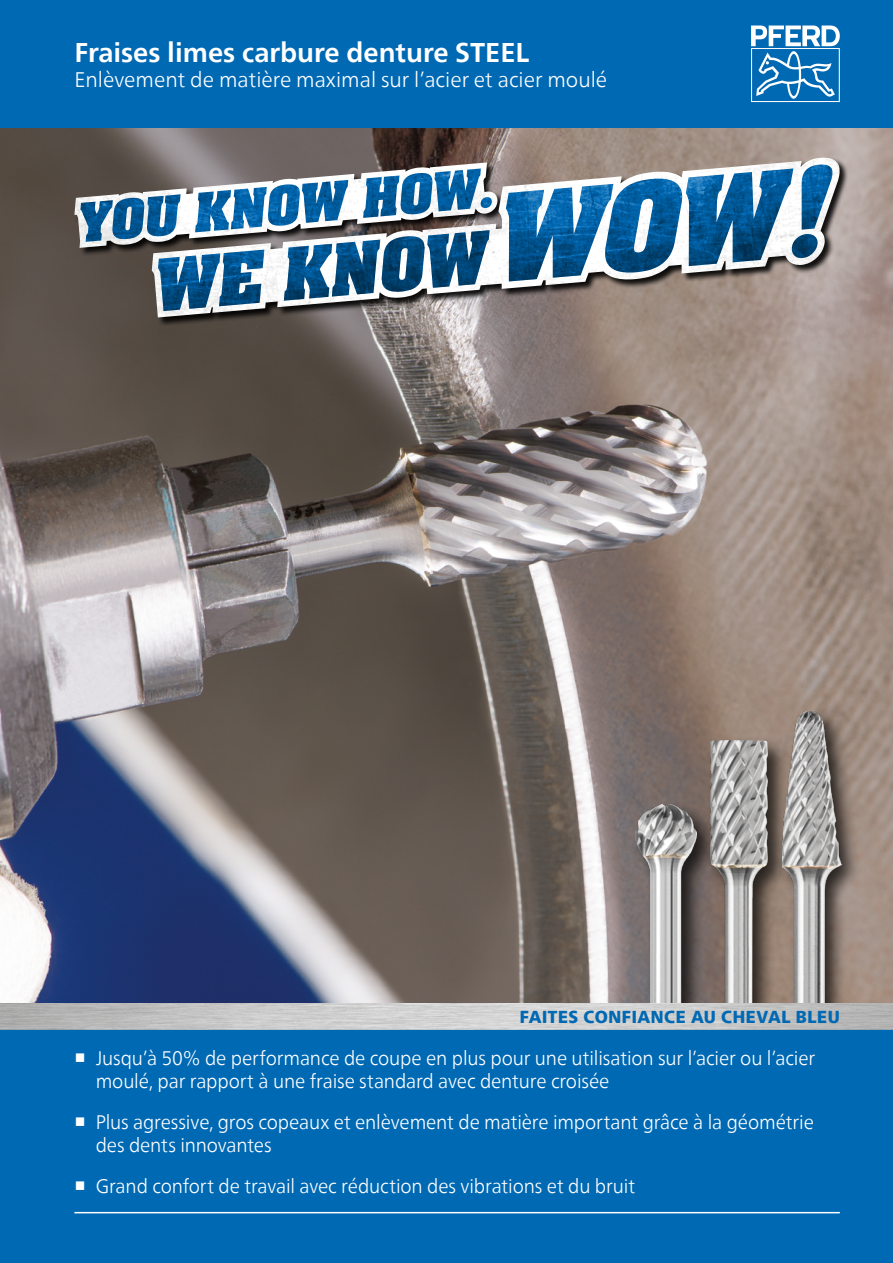
<style>
.page{position:relative;width:893px;height:1263px;background:#fff}
.page>*{position:absolute;margin:0;border:0;box-sizing:border-box;transform-origin:0 0}
.t1{font:700 27px "Neue Frutiger World";color:#fff}
.t2{font:300 21px "Neue Frutiger World";color:#fff}
.t3{font:300 19.5px/23.4px "Neue Frutiger World";letter-spacing:-.01em;color:#fff}
.t4{font:900 17.25px "Neue Frutiger World";letter-spacing:.035em;color:#0069b4}
.s1{font-family:"Arial Unicode MS";font-weight:700}
</style>
<div class="page">
<img style="left:0;top:128px;width:893px;height:875px">
<div style="left:631px;top:800px;width:88px;height:291px;background:#000;opacity:.75"></div>
<img style="left:636px;top:804px;width:61px;height:199px">
<div style="left:706px;top:735px;width:85px;height:347px;background:#000;opacity:.75"></div>
<img style="left:710px;top:741px;width:58px;height:262px">
<div style="left:777px;top:707px;width:86px;height:392px;background:#000;opacity:.75"></div>
<img style="left:782px;top:712px;width:59px;height:291px">
<div style="left:74px;top:157px;width:774px;height:169px;background:#000;opacity:.9"></div>
<img style="left:152px;top:158px;width:688px;height:159px">
<svg style="left:74px;top:162px;width:424px;height:149px"></svg>
<img style="left:506px;top:165px;width:327px;height:116px">
<img style="left:201px;top:230px;width:289px;height:76px">
<img style="left:268px;top:168px;width:213px;height:58px">
<div style="left:0;top:1029px;width:893px;height:234px;background:#0069b4"></div>
<hr style="left:74px;top:1212px;width:766px;height:1px;background:#fff">
<img style="left:0;top:1003px;width:893px;height:26px">
<div style="left:0;top:0;width:893px;height:128px;background:#0069b4"></div>
<svg style="left:751px;top:26px;width:89px;height:76px"></svg>
<h1 class="t1" style="left:74px;top:28px;width:457px">Fraises limes carbure denture STEEL</h1>
<p class="t2" style="left:74px;top:63px;width:534px">Enlèvement de matière maximal sur l’acier et acier moulé</p>
<p class="t4" style="left:520px;top:1007px;width:322px">FAITES CONFIANCE AU CHEVAL BLEU</p>
<p class="t3" style="left:96px;top:1046px;width:721px;text-indent:-21px"><span class="s1">■</span> Jusqu’à 50% de performance de coupe en plus pour une utilisation sur l’acier ou l’acier moulé, par rapport à une fraise standard avec denture croisée</p>
<p class="t3" style="left:96px;top:1110px;width:720px;text-indent:-21px"><span class="s1">■</span> Plus agressive, gros copeaux et enlèvement de matière important grâce à la géométrie des dents innovantes</p>
<p class="t3" style="left:74px;top:1174px;width:562px"><span class="s1">■</span> Grand confort de travail avec réduction des vibrations et du bruit</p>
</div>
